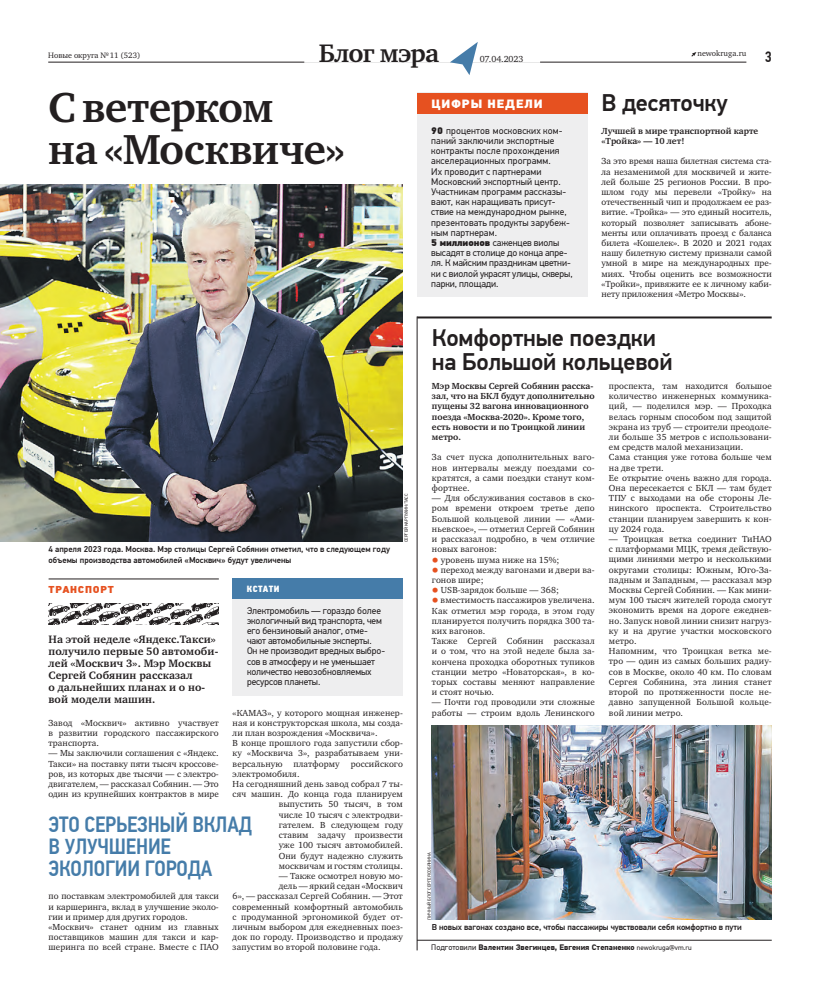
<style>
.page{position:relative;width:820px;height:993px;background:#fff}
.page>*{position:absolute;margin:0;border:0;box-sizing:border-box;transform-origin:0 0}
.t1{font:700 43px/42px "Charter ITC";letter-spacing:-.015em;color:#231f20}
.t2{font:700 26px "Charter ITC";letter-spacing:-.03em;color:#231f20}
.t3{font:500 24px/24px "PF Din Text Pro";letter-spacing:-.01em;color:#231f20}
.t4{font:500 22px/22px "PF Din Text Cond Pro";letter-spacing:-.01em;color:#457ca9}
.t5{font:500 15px "PF Din Text Cond Pro";color:#231f20}
.t6{font:900 12px "PF Din Text Pro";letter-spacing:.07em;color:#fff}
.t7{font:700 11px/12px "Charter ITC";letter-spacing:.01em;color:#231f20}
.t8{font:900 10px "PF Din Text Pro";letter-spacing:.07em;color:#e65120}
.t9{font:9.6px/10.2px "PF Din Text Pro";letter-spacing:.01em;color:#231f20}
.t10{font:9.6px/10.2px "PF Din Text Pro";letter-spacing:-.01em;color:#231f20}
.t11{font:9px/10.2px "Charter ITC";letter-spacing:.01em;color:#231f20}
.t12{font:700 9px/10.2px "Charter ITC";color:#231f20}
.t13{font:9px "PF Din Text Cond Pro X Black";letter-spacing:.05em;color:#fff}
.t14{font:500 8.5px/10.2px "PF Din Text Pro";color:#231f20}
.t15{font:700 8px "PF Din Text Pro";color:#231f20}
.t16{font:8px "Charter ITC";color:#231f20}
.t17{font:4.5px "PF Din Text Pro";color:#231f20}
.s1{font-weight:900}
.s2{font-family:"PF Din Text Pro";font-weight:700;font-size:8px;color:#e65120}
.s3{font-weight:400}
.s4{font-weight:400;font-size:7px}
</style>
<div class="page">
<svg style="left:691px;top:52px;width:5px;height:5px"></svg>
<hr style="left:48px;top:62px;width:698px;height:1px;background:#231f20">
<div style="left:304px;top:43px;width:236px;height:20px;background:#fff"></div>
<svg style="left:449px;top:42px;width:28px;height:33px"></svg>
<hr style="left:417px;top:316px;width:1px;height:634px;background:#231f20">
<hr style="left:417px;top:316px;width:354px;height:2px;background:#231f20">
<div style="left:417px;top:93px;width:170px;height:204px;background:#eeeeef"></div>
<div style="left:417px;top:93px;width:170px;height:20px;background:#e65120"></div>
<img style="left:0;top:185px;width:403px;height:356px">
<svg style="left:49px;top:603px;width:170px;height:22px"></svg>
<hr style="left:49px;top:578px;width:170px;height:1px;background:#231f20">
<div style="left:233px;top:577px;width:170px;height:118px;background:#eeeeef"></div>
<div style="left:233px;top:577px;width:170px;height:21px;background:#457ca9"></div>
<img style="left:432px;top:725px;width:339px;height:194px">
<hr style="left:417px;top:939px;width:354px;height:1px;background:#231f20">
<p class="t16" style="left:48px;top:50px;width:94px">Новые округа № 11 (523)</p>
<h2 class="t2" style="left:318px;top:37px;width:122px">Блог мэра</h2>
<p class="t16" style="left:697px;top:48px;width:51px">newokruga.ru</p>
<p class="t11" style="left:479px;top:54px;width:45px">07.04.2023</p>
<h3 class="t5" style="left:764px;top:51px;width:8px">3</h3>
<h1 class="t1" style="left:48px;top:87px;width:298px">С ветерком<br>на «Москвиче»</h1>
<p class="t14" style="left:48px;top:545px;width:343px">4 апреля 2023 года. Москва. Мэр столицы Сергей Собянин отметил, что в следующем году объемы производства автомобилей «Москвич» будут увеличены</p>
<p class="t8" style="left:49px;top:585px;width:67px">ТРАНСПОРТ</p>
<p class="t13" style="left:247px;top:584px;width:34px">КСТАТИ</p>
<p class="t17" style="left:404px;top:542px;width:50px;rotate:-90deg">СЕРГЕЙКАРПУХИН/ТАСС</p>
<p class="t10" style="left:247px;top:606px;width:140px">Электромобиль — гораздо более экологичный вид транспорта, чем его бензиновый аналог, отме&shy;чают автомобильные эксперты.<br>Он не производит вредных выбро&shy;сов в атмосферу и не уменьшает количество невозобновляемых ресурсов планеты.</p>
<p class="t7" style="left:48px;top:633px;width:171px">На этой неделе «Яндекс.Такси» получило первые 50 автомоби&shy;лей «Москвич 3». Мэр Москвы<br>Сергей Собянин рассказал<br>о дальнейших планах и о но&shy;вой модели машин.</p>
<p class="t11" style="left:48px;top:717px;width:172px;text-align:justify">Завод «Москвич» активно участвует в развитии городского пассажирского транспорта.</p>
<p class="t11" style="left:48px;top:748px;width:172px;text-align:justify">— Мы заключили соглашения с «Яндекс.<br>Такси» на поставку пяти тысяч кроссове&shy;ров, из которых две тысячи — с электро&shy;двигателем, — рассказал Собянин. — Это один из крупнейших контрактов в мире</p>
<p class="t11" style="left:232px;top:707px;width:172px">«КАМАЗ», у которого мощная инженер-</p>
<p class="t11" style="left:232px;top:717px;width:172px">ная и конструкторская школа, мы созда-</p>
<p class="t11" style="left:232px;top:727px;width:146px">ли план возрождения «Москвича».</p>
<p class="t11" style="left:232px;top:737px;width:172px">В конце прошлого года запустили сбор-</p>
<p class="t11" style="left:232px;top:748px;width:172px">ку «Москвича 3», разрабатываем уни-</p>
<p class="t11" style="left:232px;top:758px;width:172px">версальную платформу российского</p>
<p class="t11" style="left:232px;top:768px;width:68px">электромобиля.</p>
<p class="t11" style="left:232px;top:778px;width:172px">На сегодняшний день завод собрал 7 ты-</p>
<p class="t11" style="left:232px;top:788px;width:172px">сяч машин. До конца года планируем</p>
<p class="t11" style="left:279px;top:799px;width:126px">выпустить 50 тысяч, в том</p>
<p class="t11" style="left:279px;top:809px;width:126px">числе 10 тысяч с электродви-</p>
<p class="t11" style="left:279px;top:819px;width:126px">гателем. В следующем году</p>
<p class="t11" style="left:279px;top:829px;width:126px">ставим задачу произвести</p>
<p class="t11" style="left:279px;top:839px;width:126px">уже 100 тысяч автомобилей.</p>
<p class="t11" style="left:279px;top:850px;width:126px">Они будут надежно служить</p>
<p class="t11" style="left:279px;top:860px;width:126px">москвичам и гостям столицы.</p>
<p class="t11" style="left:279px;top:870px;width:126px">— Также осмотрел новую мо-</p>
<p class="t11" style="left:279px;top:880px;width:126px">дель — яркий седан «Москвич</p>
<p class="t11" style="left:232px;top:890px;width:172px">6», — рассказал Сергей Собянин. — Этот</p>
<p class="t11" style="left:232px;top:901px;width:172px">современный комфортный автомобиль</p>
<p class="t11" style="left:232px;top:911px;width:172px">с продуманной эргономикой будет от-</p>
<p class="t11" style="left:232px;top:921px;width:172px">личным выбором для ежедневных поез-</p>
<p class="t11" style="left:232px;top:931px;width:172px">док по городу. Производство и продажу</p>
<p class="t11" style="left:232px;top:941px;width:149px">запустим во второй половине года.</p>
<h3 class="t4" style="left:49px;top:815px;width:205px">ЭТО СЕРЬЕЗНЫЙ ВКЛАД<br>В УЛУЧШЕНИЕ<br>ЭКОЛОГИИ ГОРОДА</h3>
<p class="t11" style="left:48px;top:890px;width:172px">по поставкам электромобилей для такси и каршеринга, вклад в улучшение эколо&shy;гии и пример для других городов. «Москвич» станет одним из главных поставщиков машин для такси и кар&shy;шеринга по всей стране. Вместе с ПАО</p>
<h3 class="t6" style="left:431px;top:98px;width:113px">ЦИФРЫ НЕДЕЛИ</h3>
<p class="t9" style="left:431px;top:126px;width:143px"><span class="s1">90</span> процентов московских ком&shy;паний заключили экспортные контракты после прохождения акселерационных программ.<br>Их проводит с партнерами<br>Московский экспортный центр.<br>Участникам программ рассказы&shy;вают, как наращивать присут&shy;ствие на международном рынке, презентовать продукты зарубеж&shy;ным партнерам.<br><span class="s1">5 миллионов</span> саженцев виолы высадят в столице до конца апре&shy;ля. К майским праздникам цветни&shy;ки с виолой украсят улицы, скверы, парки, площади.</p>
<h3 class="t3" style="left:601px;top:93px;width:127px">В десяточку</h3>
<p class="t12" style="left:601px;top:126px;width:158px">Лучшей в мире транспортной карте «Тройка» — 10 лет!</p>
<p class="t11" style="left:601px;top:156px;width:172px;text-align:justify">За это время наша билетная система ста&shy;ла незаменимой для москвичей и жите&shy;лей больше 25 регионов России. В про&shy;шлом году мы перевели «Тройку» на отечественный чип и продолжаем ее раз&shy;витие. «Тройка» — это единый носитель, который позволяет записывать абоне&shy;менты или оплачивать проезд с баланса билета «Кошелек». В 2020 и 2021 годах нашу билетную систему признали самой умной в мире на международных пре&shy;миях. Чтобы оценить все возможности «Тройки», привяжите ее к личному каби&shy;нету приложения «Метро Москвы».</p>
<h3 class="t3" style="left:432px;top:327px;width:242px">Комфортные поездки на Большой кольцевой</h3>
<p class="t12" style="left:432px;top:381px;width:164px">Мэр Москвы Сергей Собянин расска&shy;зал, что на БКЛ будут дополнительно пущены 32 вагона инновационного поезда «Москва-2020». Кроме того, есть новости и по Троицкой линии метро.</p>
<p class="t11" style="left:432px;top:452px;width:164px;text-align:justify">За счет пуска дополнительных ваго&shy;нов интервалы между поездами со&shy;кратятся, а сами поездки станут ком&shy;фортнее.</p>
<p class="t11" style="left:432px;top:493px;width:164px;text-align:justify">— Для обслуживания составов в ско&shy;ром времени откроем третье депо Большой кольцевой линии — «Ами&shy;ньевское», — отметил Сергей Собянин и рассказал подробно, в чем отличие новых вагонов:</p>
<p class="t11" style="left:432px;top:554px;width:129px"><span class="s2">●</span> уровень шума ниже на 15%;</p>
<p class="t11" style="left:432px;top:564px;width:164px"><span class="s2">●</span> переход между вагонами и двери ва&shy;гонов шире;</p>
<p class="t11" style="left:432px;top:584px;width:128px"><span class="s2">●</span> USB-зарядок больше — 368;</p>
<p class="t11" style="left:432px;top:595px;width:164px"><span class="s2">●</span> вместимость пассажиров увеличена.<br>Как отметил мэр города, в этом году планируется получить порядка 300 та&shy;ких вагонов.<br>Также Сергей Собянин рассказал и о том, что на этой неделе была за&shy;кончена проходка оборотных тупиков станции метро «Новаторская», в ко&shy;торых составы меняют направление и стоят ночью.</p>
<p class="t11" style="left:432px;top:697px;width:164px">— Почти год проводили эти сложные работы — строим вдоль Ленинского</p>
<p class="t11" style="left:608px;top:380px;width:164px">проспекта, там находится большое количество инженерных коммуника&shy;ций, — поделился мэр. — Проходка велась горным способом под защитой экрана из труб — строители преодоле&shy;ли больше 35 метров с использовани&shy;ем средств малой механизации.<br>Сама станция уже готова больше чем на две трети.<br>Ее открытие очень важно для города.<br>Она пересекается с БКЛ — там будет<br>ТПУ с выходами на обе стороны Ле&shy;нинского проспекта. Строительство станции планируем завершить к кон&shy;цу 2024 года.</p>
<p class="t11" style="left:608px;top:533px;width:164px">— Троицкая ветка соединит ТиНАО с платформами МЦК, тремя действую&shy;щими линиями метро и несколькими округами столицы: Южным, Юго-За&shy;падным и Западным, — рассказал мэр<br>Москвы Сергей Собянин. — Как мини&shy;мум 100 тысяч жителей города смогут экономить время на дороге ежеднев&shy;но. Запуск новой линии снизит нагруз&shy;ку и на другие участки московского метро.<br>Напомним, что Троицкая ветка ме&shy;тро — один из самых больших радиу&shy;сов в Москве, около 40 км. По словам<br>Сергея Собянина, эта линия станет второй по протяженности после не&shy;давно запущенной Большой кольце&shy;вой линии метро.</p>
<p class="t17" style="left:427px;top:919px;width:69px;rotate:-90deg">ЛИЧНЫЙБЛОГ СЕРГЕЯСОБЯНИНА</p>
<p class="t14" style="left:432px;top:922px;width:311px">В новых вагонах создано все, чтобы пассажиры чувствовали себя комфортно в пути</p>
<p class="t15" style="left:431px;top:944px;width:262px"><span class="s3">Подготовили</span> Валентин Звегинцев, Евгения Степаненко <span class="s4">newokruga@vm.ru</span></p>
</div>
